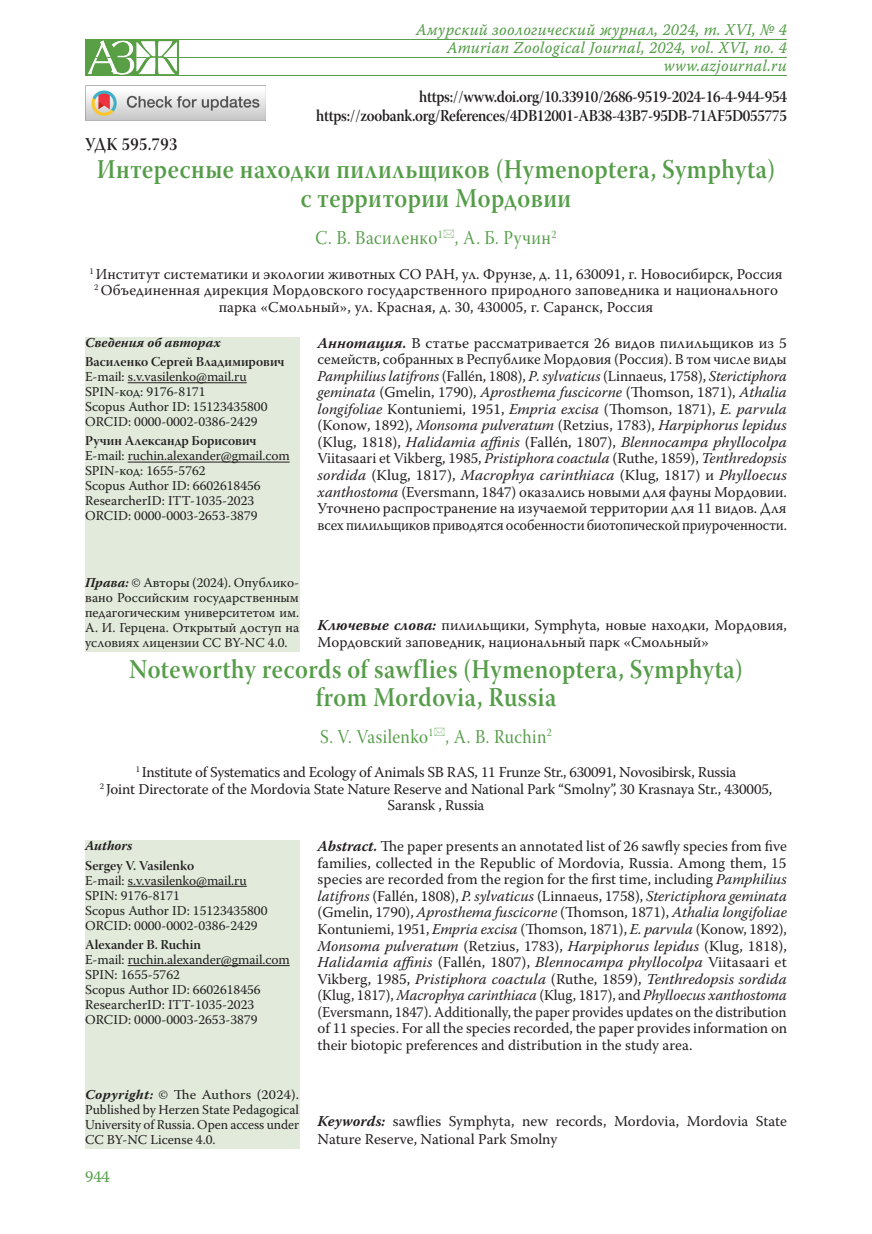
<style>
.page{position:relative;width:872px;height:1234px;background:#fff}
.page>*{position:absolute;margin:0;border:0;box-sizing:border-box;transform-origin:0 0}
.Заголовок_1{font:27px/28.5px "Warnock Pro Semibold Subh";letter-spacing:.02em;color:#559d49;text-align:center;scale:.9 1}
.Заголовок_2{font:19.5px "Warnock Pro Subh";letter-spacing:.025em;color:#559d49;scale:.9 1}
.Заголовок_1-2{font:18px "Warnock Pro Semibold Subh";letter-spacing:.025em;color:#231f20;scale:.9 1}
.Заголовок_1-3{font:16.5px "Warnock Pro Semibold Subh";letter-spacing:-.02em;color:#231f20;scale:.9 1}
.colon_right{font:16.5px "Warnock Pro It Capt";letter-spacing:.01em;color:#559d49;scale:.95 1}
.t1{font:16.5px "Warnock Pro";color:#559d49}
.Annotation{font:15px/16.5px "Warnock Pro";color:#231f20;text-align:justify}
.Affiliation{font:15px/16.5px "Warnock Pro";color:#231f20;text-align:center}
.Affiliation-2{font:15px "Warnock Pro";letter-spacing:-.02em;color:#231f20}
.Affiliation_info{font:13.5px/15px "Warnock Pro";color:#231f20;text-align:justify}
.Affiliation_info-2{font:13.5px/15px "Warnock Pro";color:#231f20;text-align:justify;scale:1.05 1}
.Affiliation_info-3{font:13.5px "Warnock Pro Semibold Subh";color:#231f20}
.Affiliation_info-4{font:italic 700 13.5px "Warnock Pro";color:#231f20}
.s1{font-weight:700;font-style:italic}
.s2{font-style:italic}
</style>
<div class="page">
<div style="left:85px;top:337px;width:214px;height:314px;background:#e1eadb"></div>
<hr style="left:128px;top:382px;width:119px;height:1px;background:#231f20">
<hr style="left:128px;top:461px;width:162px;height:1px;background:#231f20">
<div style="left:85px;top:840px;width:214px;height:308px;background:#e1eadb"></div>
<hr style="left:128px;top:885px;width:119px;height:1px;background:#231f20">
<hr style="left:128px;top:965px;width:162px;height:1px;background:#231f20">
<img style="left:85px;top:85px;width:180px;height:35px">
<hr style="left:85px;top:39px;width:702px;height:1px;background:#559d49">
<hr style="left:85px;top:57px;width:702px;height:1px;background:#559d49">
<hr style="left:85px;top:75px;width:702px;height:1px;background:#559d49">
<img style="left:85px;top:40px;width:93px;height:35px">
<p class="colon_right" style="left:416px;top:19px;width:392px">Амурский зоологический журнал, 2024, т. XVI, № 4</p>
<p class="colon_right" style="left:447px;top:37px;width:359px">Amurian Zoological Journal, 2024, vol. XVI, no. 4</p>
<p class="colon_right" style="left:664px;top:55px;width:131px">www.azjournal.ru</p>
<p class="Заголовок_1-3" style="left:419px;top:86px;width:410px">https://www.doi.org/10.33910/2686-9519-2024-16-4-944-954</p>
<p class="Заголовок_1-3" style="left:316px;top:106px;width:524px">https://zoobank.org/References/4DB12001-AB38-43B7-95DB-71AF5D055775</p>
<p class="Заголовок_1-2" style="left:85px;top:133px;width:104px">УДК 595.793</p>
<p class="Заголовок_1" style="left:97px;top:154px;width:755px">Интересные находки пилильщиков (Hymenoptera, Symphyta) с территории Мордовии</p>
<p class="Заголовок_2" style="left:316px;top:227px;width:269px">С. В. Василенко<sup>1</sup> , А. Б. Ручин<sup>2</sup></p>
<p class="Affiliation" style="left:89px;top:265px;width:694px"><sup>1</sup> Институт систематики и экологии животных СО РАН, ул. Фрунзе, д. 11, 630091, г. Новосибирск, Россия</p>
<p class="Affiliation" style="left:94px;top:282px;width:685px"><sup>2</sup> Объединенная дирекция Мордовского государственного природного заповедника и национального парка «Смольный», ул. Красная, д. 30, 430005, г. Саранск, Россия</p>
<p class="Affiliation_info-4" style="left:85px;top:334px;width:137px">Сведения об авторах</p>
<p class="Affiliation_info-3" style="left:85px;top:353px;width:201px">Василенко Сергей Владимирович</p>
<p class="Affiliation_info" style="left:85px;top:369px;width:163px">E-mail: s.v.vasilenko@mail.ru</p>
<p class="Affiliation_info" style="left:85px;top:384px;width:122px">SPIN-код: 9176-8171</p>
<p class="Affiliation_info" style="left:85px;top:399px;width:184px">Scopus Author ID: 15123435800</p>
<p class="Affiliation_info" style="left:85px;top:414px;width:174px">ORCID: 0000-0002-0386-2429</p>
<p class="Affiliation_info-3" style="left:85px;top:432px;width:173px">Ручин Александр Борисович</p>
<p class="Affiliation_info" style="left:85px;top:448px;width:206px">E-mail: ruchin.alexander@gmail.com</p>
<p class="Affiliation_info" style="left:85px;top:463px;width:122px">SPIN-код: 1655-5762</p>
<p class="Affiliation_info" style="left:85px;top:478px;width:177px">Scopus Author ID: 6602618456</p>
<p class="Affiliation_info" style="left:85px;top:493px;width:171px">ResearcherID: ITT-1035-2023</p>
<p class="Affiliation_info" style="left:85px;top:508px;width:174px">ORCID: 0000-0003-2653-3879</p>
<p class="Annotation" style="left:317px;top:334px;width:471px"><span class="s1">Аннотация.</span> В статье рассматривается 26 видов пилильщиков из 5 семейств, собранных в Республике Мордовия (Россия). В том числе виды <span class="s2">Pamphilius latifrons</span> (Fallén, 1808), <span class="s2">P. sylvaticus</span> (Linnaeus, 1758), <span class="s2">Sterictiphora geminata</span> (Gmelin, 1790), <span class="s2">Aprosthema fuscicorne</span> (Thomson, 1871), <span class="s2">Athalia longifoliae</span> Kontuniemi, 1951, <span class="s2">Empria excisa</span> (Thomson, 1871), <span class="s2">E. parvula </span>(Konow, 1892), <span class="s2">Monsoma pulveratum</span> (Retzius, 1783), <span class="s2">Harpiphorus lepidus </span>(Klug, 1818), <span class="s2">Halidamia affinis</span> (Fallén, 1807), <span class="s2">Blennocampa phyllocolpa </span>Viitasaari et Vikberg, 1985, <span class="s2">Pristiphora coactula</span> (Ruthe, 1859), <span class="s2">Tenthredopsis sordida</span> (Klug, 1817), <span class="s2">Macrophya carinthiaca</span> (Klug, 1817) и <span class="s2">Phylloecus xanthostoma</span> (Eversmann, 1847) оказались новыми для фауны Мордовии.<br>Уточнено распространение на изучаемой территории для 11 видов. Для всех пилильщиков приводятся особенности биотопической приуроченности.</p>
<p class="Affiliation_info" style="left:85px;top:574px;width:216px"><span class="s1">Права:</span> © Авторы (2024). Опублико&shy;вано Российским государственным педагогическим университетом им.<br>А. И. Герцена. Открытый доступ на условиях лицензии CC BY-NC 4.0.</p>
<p class="Annotation" style="left:317px;top:616px;width:471px"><span class="s1">Ключевые слова:</span> пилильщики, Symphyta, новые находки, Мордовия,<br>Мордовский заповедник, национальный парк «Смольный»</p>
<p class="Заголовок_1" style="left:129px;top:654px;width:683px">Noteworthy records of sawflies (Hymenoptera, Symphyta) from Mordovia, Russia</p>
<p class="Заголовок_2" style="left:320px;top:725px;width:259px">S. V. Vasilenko<sup>1</sup> , A. B. Ruchin<sup>2</sup></p>
<p class="Affiliation-2" style="left:136px;top:763px;width:602px"><sup>1</sup> Institute of Systematics and Ecology of Animals SB RAS, 11 Frunze Str., 630091, Novosibirsk, Russia</p>
<p class="Affiliation" style="left:100px;top:780px;width:674px"><sup>2</sup> Joint Directorate of the Mordovia State Nature Reserve and National Park “Smolny”, 30 Krasnaya Str., 430005,<br>Saransk , Russia</p>
<p class="Affiliation_info-4" style="left:85px;top:837px;width:49px">Authors</p>
<p class="Affiliation_info-3" style="left:85px;top:856px;width:111px">Sergey V. Vasilenko</p>
<p class="Affiliation_info" style="left:85px;top:872px;width:163px">E-mail: s.v.vasilenko@mail.ru</p>
<p class="Affiliation_info" style="left:85px;top:887px;width:96px">SPIN: 9176-8171</p>
<p class="Affiliation_info" style="left:85px;top:902px;width:184px">Scopus Author ID: 15123435800</p>
<p class="Affiliation_info" style="left:85px;top:917px;width:174px">ORCID: 0000-0002-0386-2429</p>
<p class="Affiliation_info-3" style="left:85px;top:936px;width:118px">Alexander B. Ruchin</p>
<p class="Affiliation_info" style="left:85px;top:951px;width:206px">E-mail: ruchin.alexander@gmail.com</p>
<p class="Affiliation_info" style="left:85px;top:966px;width:96px">SPIN: 1655-5762</p>
<p class="Affiliation_info" style="left:85px;top:981px;width:177px">Scopus Author ID: 6602618456</p>
<p class="Affiliation_info" style="left:85px;top:996px;width:171px">ResearcherID: ITT-1035-2023</p>
<p class="Affiliation_info" style="left:85px;top:1011px;width:174px">ORCID: 0000-0003-2653-3879</p>
<p class="Annotation" style="left:317px;top:837px;width:471px"><span class="s1">Abstract.</span> The paper presents an annotated list of 26 sawfly species from five families, collected in the Republic of Mordovia, Russia. Among them, 15 species are recorded from the region for the first time, including <span class="s2">Pamphilius latifrons</span> (Fallén, 1808), <span class="s2">P. sylvaticus</span> (Linnaeus, 1758), <span class="s2">Sterictiphora geminata </span>(Gmelin, 1790), <span class="s2">Aprosthema fuscicorne</span> (Thomson, 1871), <span class="s2">Athalia longifoliae </span>Kontuniemi, 1951, <span class="s2">Empria excisa</span> (Thomson, 1871), <span class="s2">E. parvula</span> (Konow, 1892), <span class="s2">Monsoma pulveratum</span> (Retzius, 1783), <span class="s2">Harpiphorus lepidus</span> (Klug, 1818), <span class="s2">Halidamia affinis</span> (Fallén, 1807), <span class="s2">Blennocampa phyllocolpa</span> Viitasaari et Vikberg, 1985, <span class="s2">Pristiphora coactula</span> (Ruthe, 1859), <span class="s2">Tenthredopsis sordida </span>(Klug, 1817), <span class="s2">Macrophya carinthiaca</span> (Klug, 1817), and <span class="s2">Phylloecus xanthostoma </span>(Eversmann, 1847). Additionally, the paper provides updates on the distribution of 11 species. For all the species recorded, the paper provides information on their biotopic preferences and distribution in the study area.</p>
<p class="Affiliation_info-2" style="left:85px;top:1086px;width:205px"><span class="s1">Copyright:</span> © The Authors (2024).<br>Published by Herzen State Pedagogical University of Russia. Open access under CC BY-NC License 4.0.</p>
<p class="t1" style="left:85px;top:1166px;width:26px">944</p>
<p class="Annotation" style="left:317px;top:1111px;width:471px;line-height:18px"><span class="s1">Keywords:</span> sawflies Symphyta, new records, Mordovia, Mordovia State<br>Nature Reserve, National Park Smolny</p>
</div>
